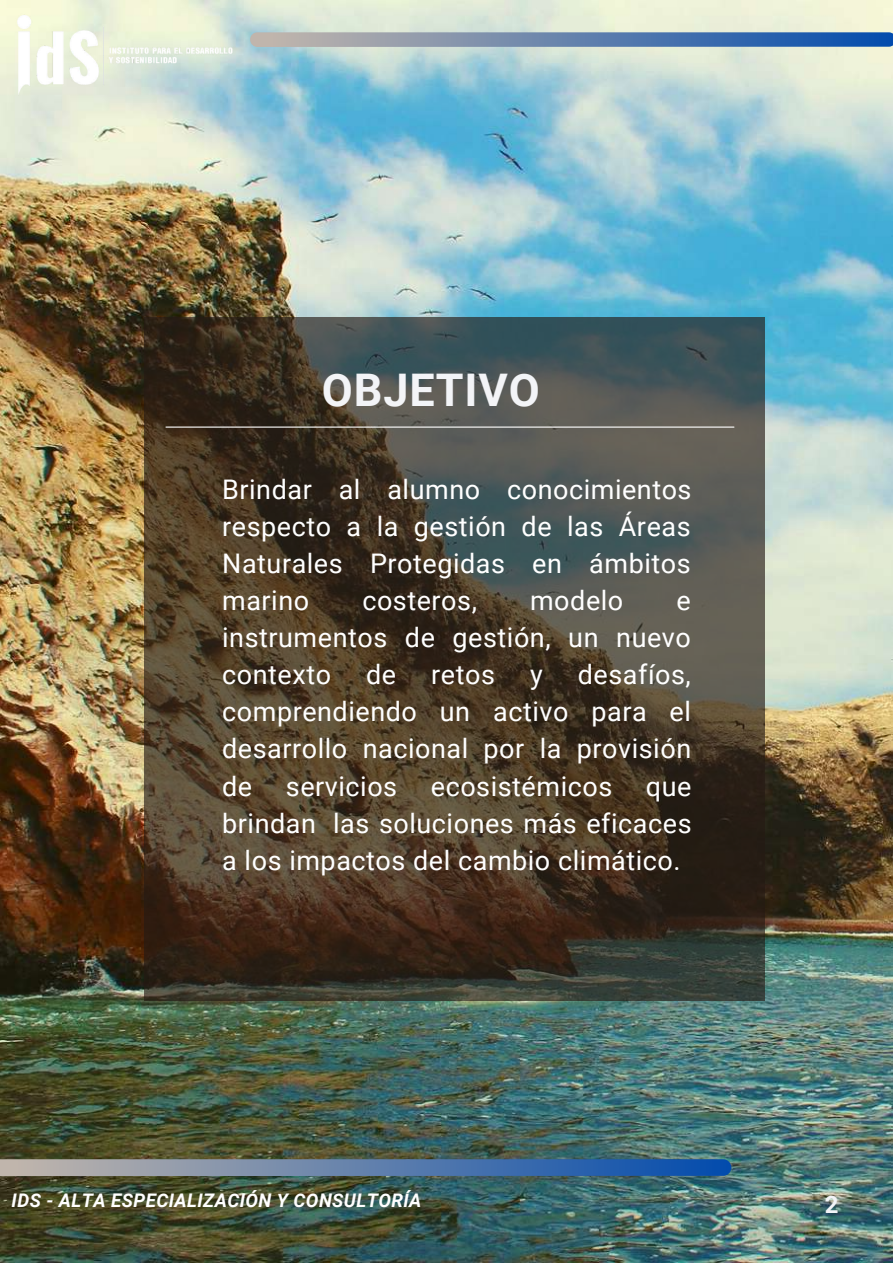
<style>
.page{position:relative;width:893px;height:1264px;background:#fff}
.page>*{position:absolute;margin:0;border:0;box-sizing:border-box;transform-origin:0 0}
.t1{font:700 45px "Roboto";letter-spacing:.02em;color:#f3f4f7}
.t2{font:27px/37px "Roboto";letter-spacing:.02em;color:#fff;text-align:justify}
.t3{font:700 24px "Roboto";color:#f3f4f7}
.t4{font:italic 700 18.75px "Roboto";letter-spacing:.02em;color:#fff}
</style>
<div class="page">
<img style="left:0;top:0;width:892px;height:1262px">
<svg style="left:144px;top:317px;width:620px;height:683px;background:#484033"></svg>
<hr style="left:166px;top:426px;width:568px;height:1px;background:#fff">
<img style="left:12px;top:11px;width:224px;height:89px">
<svg style="left:250px;top:32px;width:642px;height:15px;background:#6885ae"></svg>
<svg style="left:0;top:1159px;width:731px;height:17px;background:#6280aa"></svg>
<h1 class="t1" style="left:322px;top:364px;width:219px">OBJETIVO</h1>
<p class="t2" style="left:222px;top:471px;width:471px">Brindar al alumno conocimientos respecto a la gestión de las Áreas Naturales Protegidas en ámbitos marino</p>
<p class="t2" style="left:362px;top:582px;width:116px">costeros,</p>
<p class="t2" style="left:530px;top:582px;width:95px">modelo</p>
<p class="t2" style="left:222px;top:582px;width:470px;text-indent:454px">e instrumentos de gestión, un nuevo contexto</p>
<p class="t2" style="left:222px;top:656px;width:471px;text-indent:355px">desafíos, comprendiendo un activo para el desarrollo nacional por la provisión de servicios ecosistémicos que brindan las soluciones más eficaces a los impactos del cambio climático.</p>
<p class="t2" style="left:366px;top:656px;width:32px">de</p>
<p class="t2" style="left:431px;top:656px;width:65px">retos</p>
<p class="t2" style="left:530px;top:656px;width:14px">y</p>
<p class="t4" style="left:12px;top:1189px;width:411px">IDS - ALTA ESPECIALIZACIÓN Y CONSULTORÍA</p>
<p class="t3" style="left:824px;top:1190px;width:15px">2</p>
</div>
